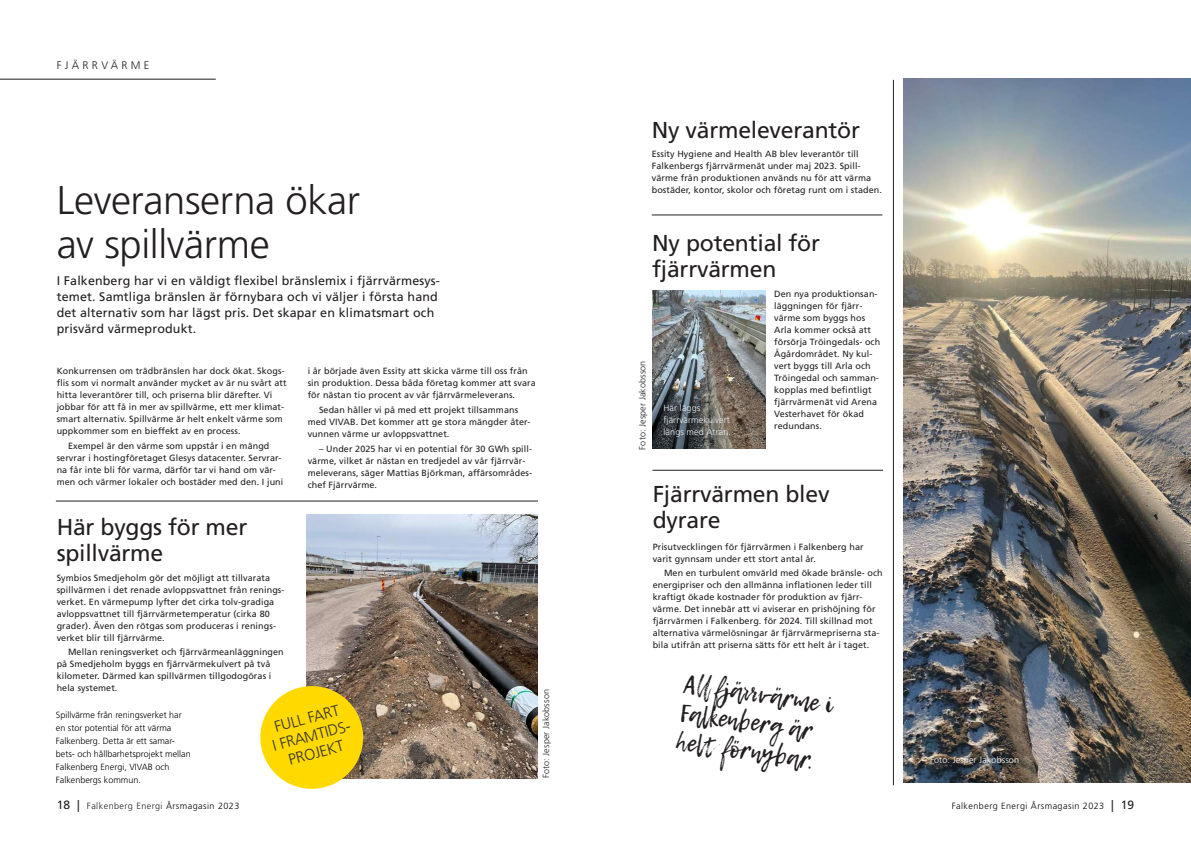
<style>
.page{position:relative;width:1191px;height:842px;background:#fff}
.page>*{position:absolute;margin:0;border:0;box-sizing:border-box;transform-origin:0 0}
.t1{font:300 40px/44px "Frutiger LT Std";letter-spacing:-.01em;color:#231f20}
.t2{font:24px/28.8px "Lemon Tuesday";color:#231f20}
.t3{font:23px/26px "Frutiger LT Std";letter-spacing:-.01em;color:#231f20}
.t4{font:300 15.5px/17.8px "Frutiger LT Std";color:#333;text-align:center}
.t5{font:12.5px/16px "Frutiger LT Std";letter-spacing:.01em;color:#231f20}
.t6{font:300 11px "Frutiger LT Std";letter-spacing:.3em;color:#231f20}
.t7{font:9px/12px "Frutiger LT Std";letter-spacing:.01em;color:#231f20}
.t8{font:300 9px/13px "Frutiger LT Std";color:#000}
.t9{font:300 9px "Frutiger LT Std";letter-spacing:.01em;color:#231f20}
.t10{font:300 9px/12px "Frutiger LT Std";letter-spacing:.01em;color:#eaf2f4}
.t11{font:300 9px "Frutiger LT Std";letter-spacing:.05em;color:#231f20}
.t12{font:300 9px "Frutiger LT Std";letter-spacing:.05em;color:#000}
.t13{font:300 9px "Frutiger LT Std";letter-spacing:.01em;color:#fff}
.s1{font-weight:400;font-size:12px}
.s2{color:#000}
.s3{font-weight:400;font-size:12px;color:#231f20}
</style>
<div class="page">
<img style="left:307px;top:514px;width:231px;height:265px">
<hr style="left:0;top:79px;width:216px;height:1px;background:#231f20">
<hr style="left:56px;top:501px;width:482px;height:1px;background:#231f20">
<svg style="left:260px;top:680px;width:109px;height:109px;background:#ebcd33"></svg>
<img style="left:903px;top:79px;width:288px;height:703px">
<hr style="left:893px;top:80px;width:1px;height:705px;background:#231f20">
<hr style="left:651px;top:215px;width:231px;height:1px;background:#231f20">
<hr style="left:652px;top:470px;width:231px;height:1px;background:#231f20">
<img style="left:652px;top:290px;width:113px;height:159px">
<div style="left:662px;top:404px;width:72px;height:38px;background:#231f20;opacity:.37"></div>
<p class="t6" style="left:57px;top:59px;width:94px">FJÄRRVÄRME</p>
<h1 class="t1" style="left:57px;top:179px;width:305px">Leveranserna ökar av spillvärme</h1>
<h3 class="t5" style="left:57px;top:273px;width:385px">I Falkenberg har vi en väldigt flexibel bränslemix i fjärrvärmesys&shy;temet. Samtliga bränslen är förnybara och vi väljer i första hand det alternativ som har lägst pris. Det skapar en klimatsmart och prisvärd värmeprodukt.</h3>
<p class="t7" style="left:308px;top:365px;width:230px">i år började även Essity att skicka värme till oss från sin produktion. Dessa båda företag kommer att svara för nästan tio procent av vår fjärrvärmeleverans.</p>
<p class="t7" style="left:308px;top:404px;width:224px;text-indent:11px">Sedan håller vi på med ett projekt tillsammans med VIVAB. Det kommer att ge stora mängder åter&shy;vunnen värme ur avloppsvattnet.</p>
<p class="t7" style="left:308px;top:442px;width:226px;text-indent:11px">– Under 2025 har vi en potential för 30 GWh spill&shy;värme, vilket är nästan en tredjedel av vår fjärrvär&shy;meleverans, säger Mattias Björkman, affärsområdes&shy;chef Fjärrvärme.</p>
<p class="t7" style="left:57px;top:365px;width:231px">Konkurrensen om trädbränslen har dock ökat. Skogs&shy;flis som vi normalt använder mycket av är nu svårt att hitta leverantörer till, och priserna blir därefter. Vi jobbar för att få in mer av spillvärme, ett mer klimat&shy;smart alternativ. Spillvärme är helt enkelt värme som uppkommer som en bieffekt av en process.</p>
<p class="t7" style="left:57px;top:440px;width:228px;text-indent:11px">Exempel är den värme som uppstår i en mängd servrar i hostingföretaget Glesys datacenter. Servrar&shy;na får inte bli för varma, därför tar vi hand om vär&shy;men och värmer lokaler och bostäder med den. I juni</p>
<h3 class="t3" style="left:57px;top:514px;width:192px">Här byggs för mer spillvärme</h3>
<p class="t7" style="left:57px;top:571px;width:229px">Symbios Smedjeholm gör det möjligt att tillvarata spillvärmen i det renade avloppsvattnet från renings&shy;verket. En värmepump lyfter det cirka tolv-gradiga avloppsvattnet till fjärrvärmetemperatur (cirka 80 grader). Även den rötgas som produceras i renings&shy;verket blir till fjärrvärme.</p>
<p class="t7" style="left:57px;top:646px;width:229px;text-indent:11px">Mellan reningsverket och fjärrvärmeanläggningen på Smedjeholm byggs en fjärrvärmekulvert på två kilometer. Därmed kan spillvärmen tillgodogöras i hela systemet.</p>
<p class="t8" style="left:56px;top:708px;width:136px">Spillvärme från reningsverket har en stor potential för att värma<br>Falkenberg. Detta är ett samar&shy;bets- och hållbarhetsprojekt mellan<br>Falkenberg Energi, VIVAB och<br>Falkenbergs kommun.</p>
<p class="t11" style="left:57px;top:801px;width:184px"><span class="s1">18 |</span> Falkenberg Energi <span class="s2">Årsmagasin 2023</span></p>
<h3 class="t4" style="left:266px;top:720px;width:84px;rotate:-15deg">FULL FART<br>I FRAMTIDS-<br>PROJEKT</h3>
<p class="t9" style="left:541px;top:778px;width:90px;rotate:-90deg">Foto: Jesper Jakobsson</p>
<h3 class="t3" style="left:651px;top:117px;width:210px">Ny värmeleverantör</h3>
<p class="t7" style="left:651px;top:148px;width:232px">Essity Hygiene and Health AB blev leverantör till Falkenbergs fjärrvärmenät under maj 2023. Spill&shy;värme från produktionen används nu för att värma bostäder, kontor, skolor och företag runt om i staden.</p>
<h3 class="t3" style="left:652px;top:230px;width:169px">Ny potential för fjärrvärmen</h3>
<p class="t9" style="left:637px;top:450px;width:90px;rotate:-90deg">Foto: Jesper Jakobsson</p>
<p class="t10" style="left:663px;top:402px;width:69px">Här läggs fjärrvärmekulvert längs med Ätran.</p>
<p class="t7" style="left:774px;top:288px;width:108px">Den nya produktionsan&shy;läggningen för fjärr&shy;värme som byggs hos<br>Arla kommer också att försörja Tröingedals- och<br>Ågårdområdet. Ny kul&shy;vert byggs till Arla och<br>Tröingedal och samman&shy;kopplas med befintligt fjärrvärmenät vid Arena<br>Vesterhavet för ökad redundans.</p>
<h3 class="t3" style="left:652px;top:481px;width:178px">Fjärrvärmen blev dyrare</h3>
<p class="t7" style="left:652px;top:540px;width:212px">Prisutvecklingen för fjärrvärmen i Falkenberg har varit gynnsam under ett stort antal år.</p>
<p class="t7" style="left:652px;top:567px;width:232px;text-indent:11px">Men en turbulent omvärld med ökade bränsle- och energipriser och den allmänna inflationen leder till kraftigt ökade kostnader för produktion av fjärr&shy;värme. Det innebär att vi aviserar en prishöjning för fjärrvärmen i Falkenberg. för 2024. Till skillnad mot alternativa värmelösningar är fjärrvärmepriserna sta&shy;bila utifrån att priserna sätts för ett helt år i taget.</p>
<h2 class="t2" style="left:686px;top:669px;width:150px;rotate:8deg">All fjärr värme i<br>Falkenberg är helt förnybar.</h2>
<p class="t13" style="left:930px;top:755px;width:90px">Foto: Jesper Jakobsson</p>
<p class="t12" style="left:951px;top:801px;width:184px">Falkenberg Energi Årsmagasin 2023 <span class="s3">| 19</span></p>
</div>
